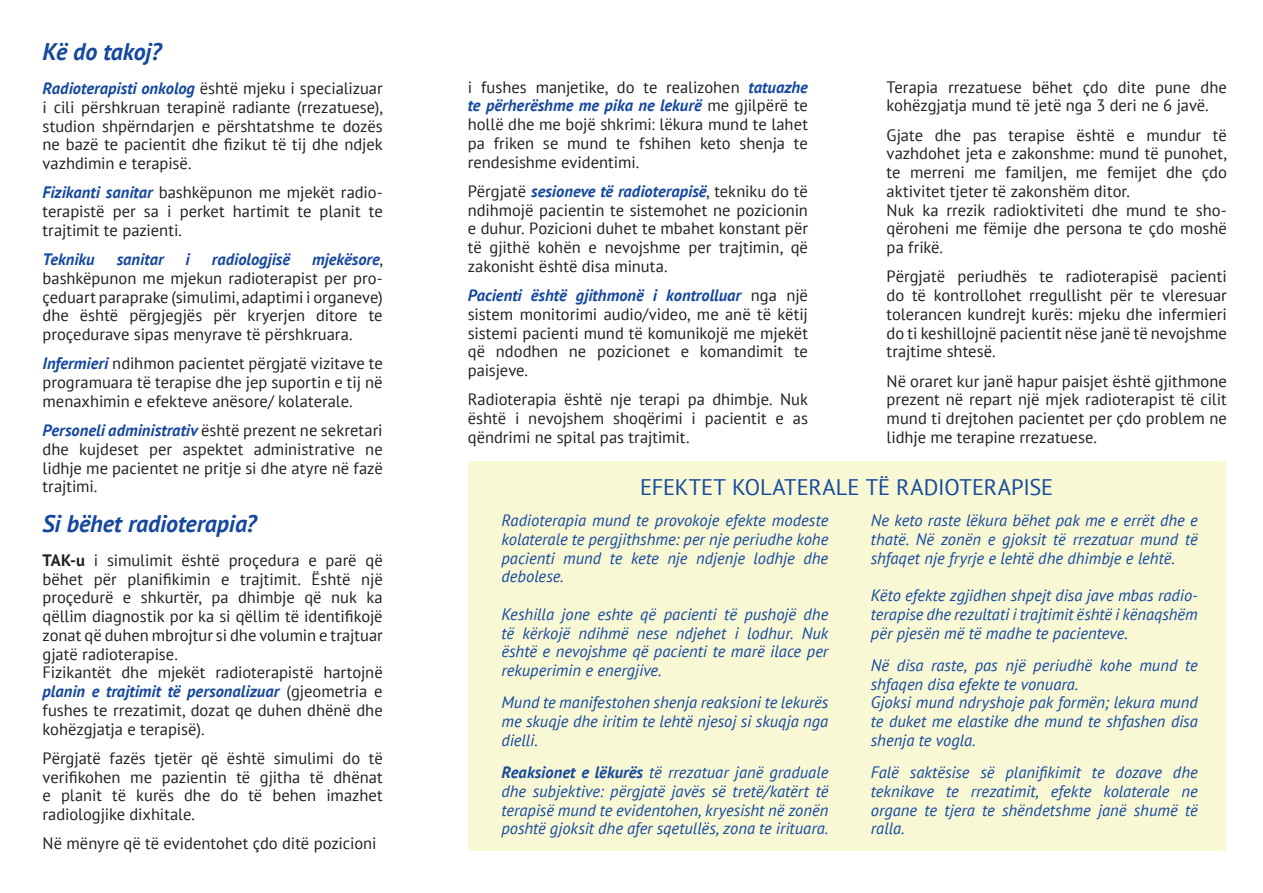
<style>
.page{position:relative;width:1263px;height:893px;background:#fff}
.page>*{position:absolute;margin:0;border:0;box-sizing:border-box;transform-origin:0 0}
.t1{font:italic 700 24px "PT Sans";letter-spacing:-.005em;color:#15489e}
.t2{font:22.5px "PT Sans";color:#15489e}
.t3{font:16.5px/18.8px "PT Sans";color:#231f20;text-align:justify}
.t4{font:italic 16.5px/18.8px "PT Sans";color:#15489e;text-align:justify}
.t5{font:italic 700 16.5px "PT Sans";color:#15489e}
.s1{font-weight:700;font-style:italic;color:#15489e}
.s2{font-weight:700}
</style>
<div class="page">
<div style="left:468px;top:460px;width:757px;height:390px;background:#f8f8d5"></div>
<h1 class="t1" style="left:43px;top:36px;width:121px">Kë do takoj?</h1>
<p class="t3" style="left:43px;top:79px;width:342px"><span class="s1">Radioterapisti onkolog</span> është mjeku i specializuar i cili përshkruan terapinë radiante (rrezatuese), studion shpërndarjen e përshtatshme te dozës ne bazë te pacientit dhe fizikut të tij dhe ndjek vazhdimin e terapisë.</p>
<p class="t3" style="left:43px;top:183px;width:342px"><span class="s1">Fizikanti sanitar</span> bashkëpunon me mjekët radio&shy;terapistë per sa i perket hartimit te planit te trajtimit te pazienti.</p>
<p class="t5" style="left:43px;top:248px;width:54px">Tekniku</p>
<p class="t5" style="left:117px;top:248px;width:48px">sanitar</p>
<p class="t5" style="left:186px;top:248px;width:6px">i</p>
<p class="t5" style="left:212px;top:248px;width:80px">radiologjisë</p>
<p class="t3" style="left:43px;top:249px;width:342px;text-indent:270px"><span class="s1">mjekësore</span>, bashkëpunon me mjekun radioterapist per pro&shy;çeduart paraprake (simulimi, adaptimi i organeve) dhe është përgjegjës për kryerjen ditore te proçedurave sipas menyrave të përshkruara.</p>
<p class="t3" style="left:43px;top:354px;width:342px"><span class="s1">Infermieri</span> ndihmon pacientet përgjatë vizitave te programuara të terapise dhe jep suportin e tij në menaxhimin e efekteve anësore/ kolaterale.</p>
<p class="t3" style="left:43px;top:420px;width:342px"><span class="s1">Personeli administrativ</span> është prezent ne sekretari dhe kujdeset per aspektet administrative ne lidhje me pacientet ne pritje si dhe atyre në fazë trajtimi.</p>
<h1 class="t1" style="left:43px;top:508px;width:215px">Si bëhet radioterapia?</h1>
<p class="t3" style="left:43px;top:550px;width:342px;text-align:left"><span class="s2">TAK-u</span> i simulimit është proçedura e parë që bëhet për planifikimin e trajtimit. Është një proçedurë e shkurtër, pa dhimbje që nuk ka qëllim diagnostik por ka si qëllim të identifikojë zonat që duhen mbrojtur si dhe volumin e trajtuar gjatë radioterapise.<br>Fizikantët dhe mjekët radioterapistë hartojnë <span class="s1">planin e trajtimit të personalizuar</span> (gjeometria e fushes te rrezatimit, dozat qe duhen dhënë dhe kohëzgjatja e terapisë).</p>
<p class="t3" style="left:43px;top:748px;width:342px">Përgjatë fazës tjetër që është simulimi do të verifikohen me pazientin të gjitha të dhënat e planit të kurës dhe do të behen imazhet radiologjike dixhitale.</p>
<p class="t3" style="left:43px;top:834px;width:335px">Në mënyre që të evidentohet çdo ditë pozicioni</p>
<p class="t3" style="left:468px;top:77px;width:342px">i fushes manjetike, do te realizohen <span class="s1">tatuazhe te përherëshme me pika ne lekurë</span> me gjilpërë te hollë dhe me bojë shkrimi: lëkura mund te lahet pa friken se mund te fshihen keto shenja te rendesishme evidentimi.</p>
<p class="t3" style="left:468px;top:181px;width:342px">Përgjatë <span class="s1">sesioneve të radioterapisë</span>, tekniku do të ndihmojë pacientin te sistemohet ne pozicionin e duhur. Pozicioni duhet te mbahet konstant për të gjithë kohën e nevojshme per trajtimin, që zakonisht është disa minuta.</p>
<p class="t3" style="left:468px;top:286px;width:342px"><span class="s1">Pacienti është gjithmonë i kontrolluar</span> nga një sistem monitorimi audio/video, me anë të këtij sistemi pacienti mund të komunikojë me mjekët që ndodhen ne pozicionet e komandimit te paisjeve.</p>
<p class="t3" style="left:468px;top:390px;width:342px">Radioterapia është nje terapi pa dhimbje. Nuk është i nevojshem shoqërimi i pacientit e as qëndrimi ne spital pas trajtimit.</p>
<p class="t3" style="left:887px;top:77px;width:342px">Terapia rrezatuese bëhet çdo dite pune dhe kohëzgjatja mund të jetë nga 3 deri ne 6 javë.</p>
<p class="t3" style="left:887px;top:125px;width:342px;text-align:left">Gjate dhe pas terapise është e mundur të vazhdohet jeta e zakonshme: mund të punohet, te merreni me familjen, me femijet dhe çdo aktivitet tjeter të zakonshëm ditor.<br>Nuk ka rrezik radioktiviteti dhe mund te sho&shy;qëroheni me fëmije dhe persona te çdo moshë pa frikë.</p>
<p class="t3" style="left:887px;top:267px;width:342px">Përgjatë periudhës te radioterapisë pacienti do të kontrollohet rregullisht për te vleresuar tolerancen kundrejt kurës: mjeku dhe infermieri do ti keshillojnë pacientit nëse janë të nevojshme trajtime shtesë.</p>
<p class="t3" style="left:887px;top:371px;width:342px">Në oraret kur janë hapur paisjet është gjithmone prezent në repart një mjek radioterapist të cilit mund ti drejtohen pacientet per çdo problem ne lidhje me terapine rrezatuese.</p>
<h2 class="t2" style="left:640px;top:473px;width:415px">EFEKTET KOLATERALE TË RADIOTERAPISE</h2>
<p class="t4" style="left:501px;top:510px;width:328px">Radioterapia mund te provokoje efekte modeste kolaterale te pergjithshme: per nje periudhe kohe pacienti mund te kete nje ndjenje lodhje dhe debolese.</p>
<p class="t4" style="left:501px;top:604px;width:328px">Keshilla jone eshte që pacienti të pushojë dhe të kërkojë ndihmë nese ndjehet i lodhur. Nuk është e nevojshme që pacienti te marë ilace per rekuperimin e energjive.</p>
<p class="t4" style="left:501px;top:693px;width:328px">Mund te manifestohen shenja reaksioni te lekurës me skuqje dhe iritim te lehtë njesoj si skuqja nga dielli.</p>
<p class="t4" style="left:501px;top:762px;width:328px"><span class="s2">Reaksionet e lëkurës</span> të rrezatuar janë graduale dhe subjektive: përgjatë javës së tretë/katërt të terapisë mund te evidentohen, kryesisht në zonën poshtë gjoksit dhe afer sqetullës, zona te irituara.</p>
<p class="t4" style="left:871px;top:510px;width:328px">Ne keto raste lëkura bëhet pak me e errët dhe e thatë. Në zonën e gjoksit të rrezatuar mund të shfaqet nje fryrje e lehtë dhe dhimbje e lehtë.</p>
<p class="t4" style="left:871px;top:585px;width:328px">Këto efekte zgjidhen shpejt disa jave mbas radio&shy;terapise dhe rezultati i trajtimit është i kënaqshëm për pjesën më të madhe te pacienteve.</p>
<p class="t4" style="left:871px;top:655px;width:328px;text-align:left">Në disa raste, pas një periudhë kohe mund te shfaqen disa efekte te vonuara.<br>Gjoksi mund ndryshoje pak formën; lekura mund te duket me elastike dhe mund te shfashen disa shenja te vogla.</p>
<p class="t4" style="left:871px;top:762px;width:328px">Falë saktësise së planifikimit te dozave dhe teknikave te rrezatimit, efekte kolaterale ne organe te tjera te shëndetshme janë shumë të ralla.</p>
</div>
